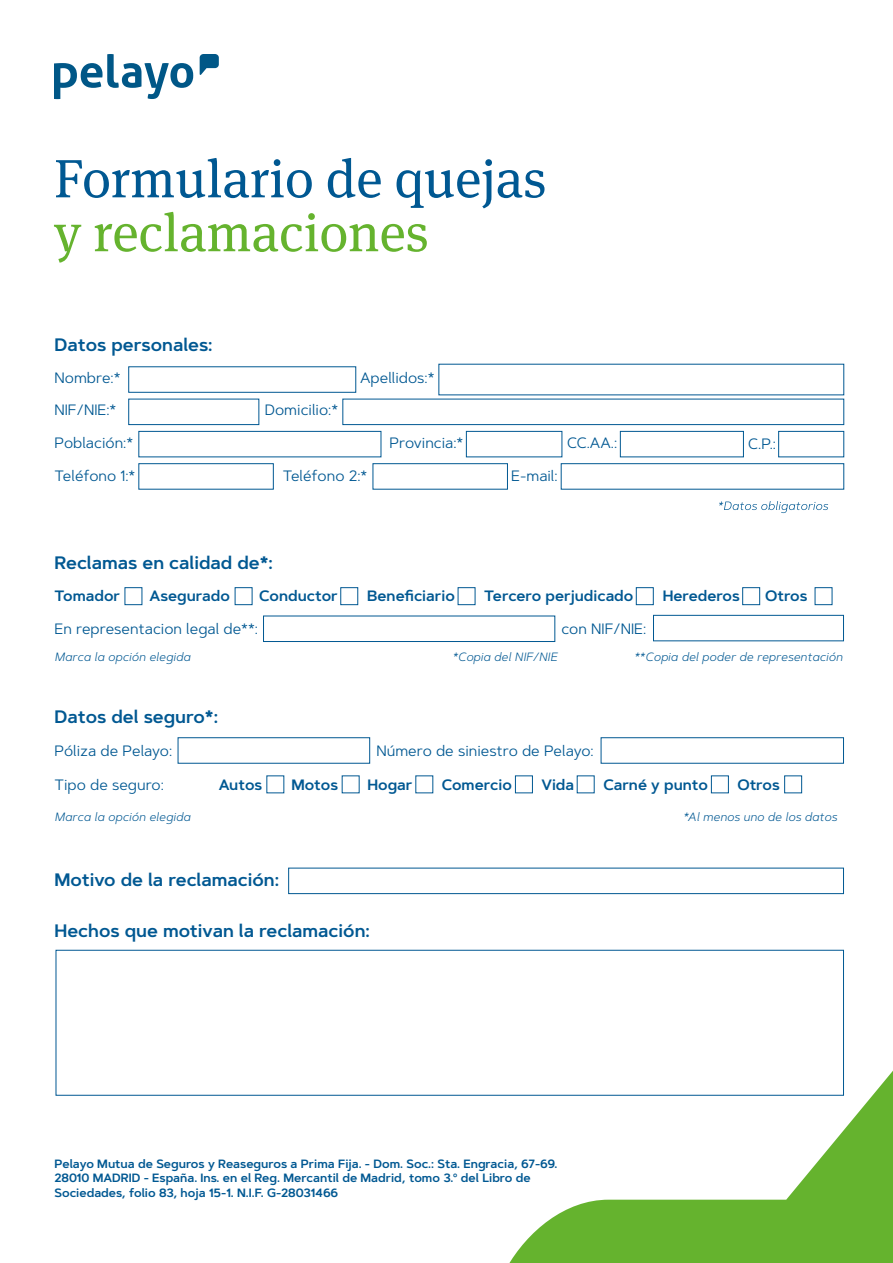
<style>
.page{position:relative;width:893px;height:1263px;background:#fff}
.page>*{position:absolute;margin:0;border:0;box-sizing:border-box;transform-origin:0 0}
.t1{font:53.85px "Meta Serif Pro";color:#005892}
.t2{font:53.85px "Meta Serif Pro";color:#65b32e}
.t3{font:600 18px "Artegra Sans";color:#005892}
.t4{font:15px "Artegra Sans";color:#005892}
.t5{font:600 15px "Artegra Sans";color:#005892}
.t6{font:600 12px/14.4px "Artegra Sans";color:#005892}
.t7{font:italic 300 12px "Artegra Sans";color:#005892}
</style>
<div class="page">
<svg style="left:54px;top:54px;width:139px;height:45px"></svg>
<svg style="left:200px;top:54px;width:19px;height:21px"></svg>
<svg style="left:497px;top:1071px;width:396px;height:192px"></svg>
<svg style="left:719px;top:501px;width:109px;height:12px"></svg>
<div style="left:288px;top:868px;width:556px;height:26px;border:1px solid #005892"></div>
<div style="left:601px;top:737px;width:243px;height:26px;border:1px solid #005892"></div>
<div style="left:653px;top:615px;width:191px;height:26px;border:1px solid #005892"></div>
<div style="left:178px;top:737px;width:192px;height:26px;border:1px solid #005892"></div>
<div style="left:263px;top:616px;width:292px;height:26px;border:1px solid #005892"></div>
<div style="left:125px;top:587px;width:17px;height:18px;border:1px solid #005892"></div>
<div style="left:515px;top:776px;width:18px;height:17px;border:1px solid #005892"></div>
<div style="left:711px;top:776px;width:18px;height:17px;border:1px solid #005892"></div>
<div style="left:784px;top:776px;width:18px;height:17px;border:1px solid #005892"></div>
<div style="left:235px;top:587px;width:17px;height:18px;border:1px solid #005892"></div>
<div style="left:341px;top:587px;width:17px;height:18px;border:1px solid #005892"></div>
<div style="left:458px;top:587px;width:17px;height:18px;border:1px solid #005892"></div>
<div style="left:636px;top:587px;width:17px;height:18px;border:1px solid #005892"></div>
<div style="left:742px;top:587px;width:18px;height:18px;border:1px solid #005892"></div>
<div style="left:815px;top:587px;width:17px;height:18px;border:1px solid #005892"></div>
<div style="left:373px;top:463px;width:135px;height:26px;border:1px solid #005892"></div>
<div style="left:139px;top:463px;width:134px;height:26px;border:1px solid #005892"></div>
<div style="left:561px;top:463px;width:283px;height:26px;border:1px solid #005892"></div>
<div style="left:466px;top:431px;width:96px;height:26px;border:1px solid #005892"></div>
<div style="left:139px;top:431px;width:242px;height:26px;border:1px solid #005892"></div>
<div style="left:778px;top:431px;width:66px;height:26px;border:1px solid #005892"></div>
<div style="left:620px;top:431px;width:124px;height:26px;border:1px solid #005892"></div>
<div style="left:129px;top:399px;width:130px;height:26px;border:1px solid #005892"></div>
<div style="left:343px;top:399px;width:501px;height:26px;border:1px solid #005892"></div>
<h1 class="t1" style="left:54px;top:140px;width:494px">Formulario de quejas</h1>
<h1 class="t2" style="left:54px;top:193px;width:376px">y reclamaciones</h1>
<p class="t3" style="left:55px;top:332px;width:160px">Datos personales:</p>
<p class="t4" style="left:55px;top:367px;width:68px">Nombre:*</p>
<p class="t4" style="left:55px;top:400px;width:63px">NIF/NIE:*</p>
<p class="t4" style="left:265px;top:400px;width:75px">Domicilio:*</p>
<p class="t4" style="left:360px;top:367px;width:76px">Apellidos:*</p>
<p class="t4" style="left:55px;top:432px;width:80px">Población:*</p>
<p class="t4" style="left:389px;top:432px;width:75px">Provincia:*</p>
<p class="t4" style="left:567px;top:432px;width:51px">CC.AA.:</p>
<p class="t4" style="left:748px;top:433px;width:29px">C.P.:</p>
<p class="t4" style="left:55px;top:465px;width:82px">Teléfono 1:*</p>
<p class="t4" style="left:283px;top:465px;width:86px">Teléfono 2:*</p>
<p class="t4" style="left:511px;top:465px;width:48px">E-mail:</p>
<p class="t3" style="left:55px;top:550px;width:220px">Reclamas en calidad de*:</p>
<p class="t5" style="left:55px;top:585px;width:67px">Tomador</p>
<p class="t5" style="left:150px;top:585px;width:82px">Asegurado</p>
<p class="t5" style="left:259px;top:585px;width:80px">Conductor</p>
<p class="t5" style="left:367px;top:585px;width:89px">Beneficiario</p>
<p class="t5" style="left:484px;top:585px;width:151px">Tercero perjudicado</p>
<p class="t5" style="left:663px;top:585px;width:79px">Herederos</p>
<p class="t5" style="left:765px;top:585px;width:44px">Otros</p>
<p class="t4" style="left:55px;top:619px;width:205px">En representacion legal de**:</p>
<p class="t7" style="left:55px;top:649px;width:137px">Marca la opción elegida</p>
<p class="t7" style="left:452px;top:649px;width:107px">*Copia del NIF/NIE</p>
<p class="t4" style="left:562px;top:619px;width:86px">con NIF/NIE:</p>
<p class="t7" style="left:634px;top:649px;width:210px">**Copia del poder de representación</p>
<p class="t3" style="left:55px;top:704px;width:165px">Datos del seguro*:</p>
<p class="t4" style="left:55px;top:741px;width:119px">Póliza de Pelayo:</p>
<p class="t4" style="left:55px;top:774px;width:111px">Tipo de seguro:</p>
<p class="t4" style="left:376px;top:741px;width:219px">Número de siniestro de Pelayo:</p>
<p class="t5" style="left:219px;top:774px;width:45px">Autos</p>
<p class="t5" style="left:292px;top:774px;width:48px">Motos</p>
<p class="t5" style="left:367px;top:774px;width:47px">Hogar</p>
<p class="t5" style="left:442px;top:774px;width:72px">Comercio</p>
<p class="t5" style="left:541px;top:774px;width:34px">Vida</p>
<p class="t5" style="left:603px;top:774px;width:106px">Carné y punto</p>
<p class="t5" style="left:737px;top:774px;width:44px">Otros</p>
<p class="t7" style="left:55px;top:809px;width:137px">Marca la opción elegida</p>
<p class="t7" style="left:683px;top:809px;width:155px">*Al menos uno de los datos</p>
<p class="t3" style="left:55px;top:867px;width:226px">Motivo de la reclamación:</p>
<p class="t3" style="left:55px;top:917px;width:317px">Hechos que motivan la reclamación:</p>
<p class="t6" style="left:55px;top:1156px;width:504px">Pelayo Mutua de Seguros y Reaseguros a Prima Fija. - Dom. Soc.: Sta. Engracia, 67-69.<br>28010 MADRID - España. Ins. en el Reg. Mercantil de Madrid, tomo 3.º del Libro de<br>Sociedades, folio 83, hoja 15-1. N.I.F. G-28031466</p>
</div>
